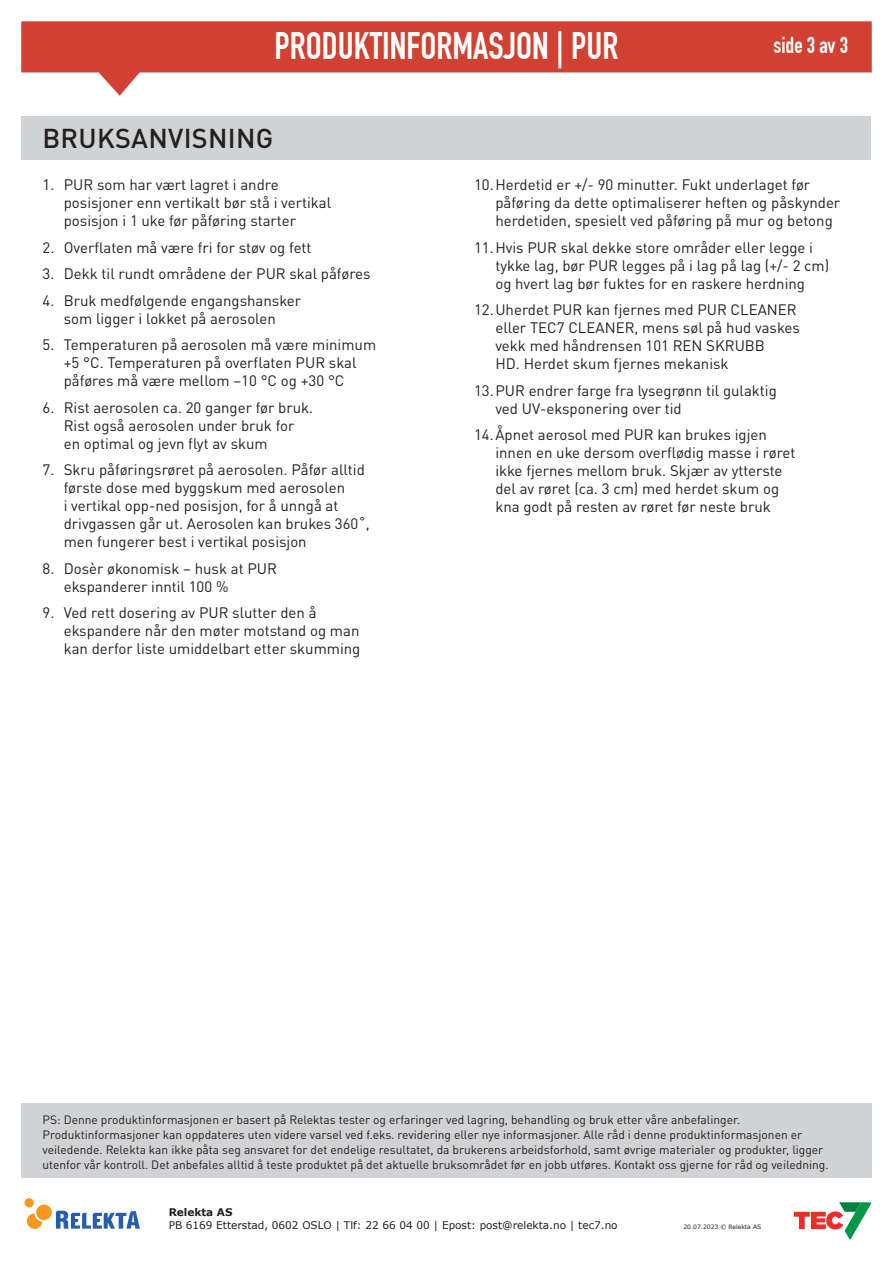
<style>
.page{position:relative;width:893px;height:1263px;background:#fff}
.page>*{position:absolute;margin:0;border:0;box-sizing:border-box;transform-origin:0 0}
.t1{font:37.5px "DIN Engschrift LT";color:#fff}
.Titler{font:500 27px "DIN Pro";letter-spacing:.01em;color:#231f20}
.t2{font:22.5px "DIN Engschrift LT";color:#fff}
.t3{font:15px/18px "DIN Pro";color:#231f20}
.t4{font:12px/15px "DIN Pro";color:#231f20}
.t5{font:10.5px "Verdana";color:#231f20}
.t6{font:700 10.5px "Verdana";color:#231f20}
.t7{font:6px "Verdana";color:#231f20}
</style>
<div class="page">
<svg style="left:21px;top:21px;width:851px;height:75px;fill:#d04131"></svg>
<svg style="left:27px;top:1213px;width:15px;height:16px"></svg>
<div style="left:25px;top:1198px;width:9px;height:9px;background:#f7971d;border-radius:50%"></div>
<svg style="left:56px;top:1211px;width:84px;height:17px"></svg>
<div style="left:36px;top:1204px;width:16px;height:16px;background:#f7971d;border-radius:50%"></div>
<svg style="left:794px;top:1202px;width:77px;height:37px"></svg>
<div style="left:21px;top:1103px;width:851px;height:75px;background:#d1d2d4"></div>
<div style="left:21px;top:116px;width:850px;height:44px;background:#d1d2d4"></div>
<h1 class="t1" style="left:275px;top:23px;width:345px">PRODUKTINFORMASJON | PUR</h1>
<h3 class="t2" style="left:773px;top:32px;width:76px">side 3 av 3</h3>
<p class="Titler" style="left:42px;top:117px;width:232px">BRUKSANVISNING</p>
<p class="t3" style="left:64px;top:174px;width:269px;text-indent:-21px">1. PUR som har vært lagret i andre posisjoner enn vertikalt bør stå i vertikal posisjon i 1 uke før påføring starter</p>
<p class="t3" style="left:43px;top:237px;width:271px">2. Overflaten må være fri for støv og fett</p>
<p class="t3" style="left:43px;top:263px;width:330px">3. Dekk til rundt områdene der PUR skal påføres</p>
<p class="t3" style="left:43px;top:290px;width:260px;text-align:center">4. Bruk medfølgende engangshansker som ligger i lokket på aerosolen</p>
<p class="t3" style="left:64px;top:334px;width:314px;text-indent:-21px">5. Temperaturen på aerosolen må være minimum +5 °C. Temperaturen på overflaten PUR skal påføres må være mellom –10 °C og +30 °C</p>
<p class="t3" style="left:64px;top:397px;width:251px;text-indent:-21px">6. Rist aerosolen ca. 20 ganger før bruk.<br>Rist også aerosolen under bruk for en optimal og jevn flyt av skum</p>
<p class="t3" style="left:64px;top:459px;width:308px;text-indent:-21px">7. Skru påføringsrøret på aerosolen. Påfør alltid første dose med byggskum med aerosolen<br>i vertikal opp-ned posisjon, for å unngå at drivgassen går ut. Aerosolen kan brukes 360˚, men fungerer best i vertikal posisjon</p>
<p class="t3" style="left:64px;top:558px;width:215px;text-indent:-21px">8. Dosèr økonomisk – husk at PUR ekspanderer inntil 100 %</p>
<p class="t3" style="left:64px;top:602px;width:298px;text-indent:-21px">9. Ved rett dosering av PUR slutter den å ekspandere når den møter motstand og man kan derfor liste umiddelbart etter skumming</p>
<p class="t3" style="left:495px;top:174px;width:346px;text-indent:-21px">10.Herdetid er +/- 90 minutter. Fukt underlaget før påføring da dette optimaliserer heften og påskynder herdetiden, spesielt ved påføring på mur og betong</p>
<p class="t3" style="left:495px;top:237px;width:335px;text-indent:-21px">11.Hvis PUR skal dekke store områder eller legge i tykke lag, bør PUR legges på i lag på lag (+/- 2 cm) og hvert lag bør fuktes for en raskere herdning</p>
<p class="t3" style="left:495px;top:299px;width:306px;text-indent:-21px">12.Uherdet PUR kan fjernes med PUR CLEANER eller TEC7 CLEANER, mens søl på hud vaskes vekk med håndrensen 101 REN SKRUBB<br>HD. Herdet skum fjernes mekanisk</p>
<p class="t3" style="left:495px;top:380px;width:283px;text-indent:-21px">13.PUR endrer farge fra lysegrønn til gulaktig ved UV-eksponering over tid</p>
<p class="t3" style="left:495px;top:424px;width:302px;text-indent:-21px">14.Åpnet aerosol med PUR kan brukes igjen innen en uke dersom overflødig masse i røret ikke fjernes mellom bruk. Skjær av ytterste del av røret (ca. 3 cm) med herdet skum og kna godt på resten av røret før neste bruk</p>
<p class="t4" style="left:43px;top:1110px;width:788px">PS: Denne produktinformasjonen er basert på Relektas tester og erfaringer ved lagring, behandling og bruk etter våre anbefalinger.<br>Produktinformasjoner kan oppdateres uten videre varsel ved f.eks. revidering eller nye informasjoner. Alle råd i denne produktinformasjonen er veiledende. Relekta kan ikke påta seg ansvaret for det endelige resultatet, da brukerens arbeidsforhold, samt øvrige materialer og produkter, ligger utenfor vår kontroll. Det anbefales alltid å teste produktet på det aktuelle bruksområdet før en jobb utføres. Kontakt oss gjerne for råd og veiledning.</p>
<p class="t6" style="left:169px;top:1205px;width:65px">Relekta AS</p>
<p class="t5" style="left:169px;top:1218px;width:450px">PB 6169 Etterstad, 0602 OSLO | Tlf: 22 66 04 00 | Epost: post@relekta.no | tec7.no</p>
<p class="t7" style="left:683px;top:1223px;width:79px">20.07.2023 © Relekta AS</p>
</div>
